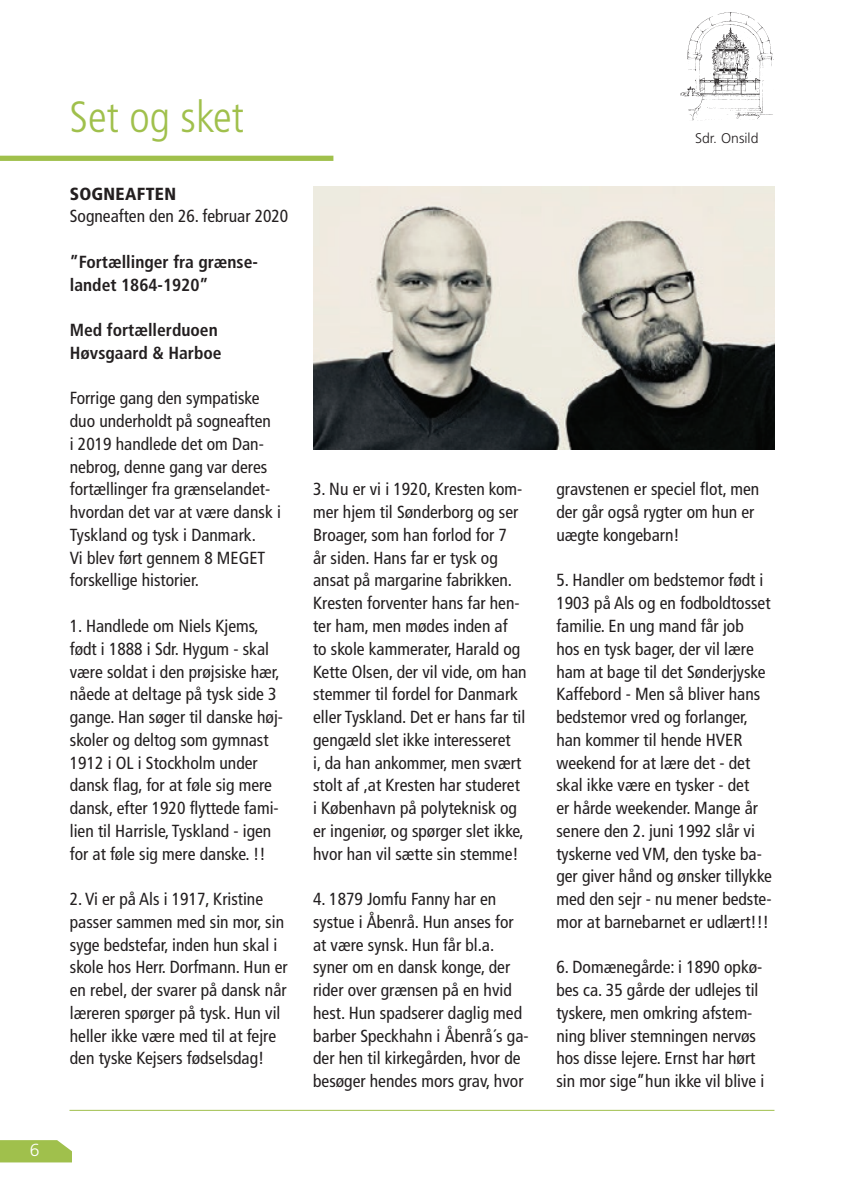
<style>
.page{position:relative;width:844px;height:1191px;background:#fff}
.page>*{position:absolute;margin:0;border:0;box-sizing:border-box;transform-origin:0 0}
.t1{font:300 condensed 43.75px "Frutiger";color:#a0c04c}
.t2{font:condensed 17.5px/22.8px "Frutiger LT";color:#231f20}
.t3{font:700 condensed 17.5px/22.8px "Frutiger LT";color:#231f20}
.t4{font:900 condensed 17.5px "Frutiger LT";letter-spacing:.02em;color:#231f20}
.t5{font:300 17.5px "Frutiger";color:#fff}
.t6{font:300 14px "Frutiger";color:#231f20}
</style>
<div class="page">
<svg style="left:0;top:1140px;width:72px;height:22px;background:#a5c356"></svg>
<div style="left:0;top:156px;width:333px;height:5px;background:#a0c04c"></div>
<hr style="left:69px;top:1110px;width:705px;height:1px;background:#a0c04c">
<img style="left:680px;top:12px;width:94px;height:109px">
<img style="left:313px;top:186px;width:461px;height:264px">
<p class="t5" style="left:30px;top:1139px;width:11px">6</p>
<h1 class="t1" style="left:69px;top:92px;width:176px">Set og sket</h1>
<p class="t4" style="left:70px;top:183px;width:108px">SOGNEAFTEN</p>
<p class="t2" style="left:70px;top:205px;width:220px">Sogneaften den 26. februar 2020</p>
<p class="t3" style="left:70px;top:250px;width:189px">”Fortællinger fra grænse&shy;landet 1864-1920”</p>
<p class="t3" style="left:70px;top:319px;width:153px">Med fortællerduoen<br>Høvsgaard &amp; Harboe</p>
<p class="t2" style="left:70px;top:387px;width:212px">Forrige gang den sympatiske duo underholdt på sogneaften<br>i 2019 handlede det om Dan&shy;nebrog, denne gang var deres fortællinger fra grænselandet&shy;hvordan det var at være dansk i<br>Tyskland og tysk i Danmark.<br>Vi blev ført gennem 8 MEGET forskellige historier.</p>
<p class="t2" style="left:70px;top:614px;width:215px">1. Handlede om Niels Kjems, født i 1888 i Sdr. Hygum - skal være soldat i den prøjsiske hær, nåede at deltage på tysk side 3 gange. Han søger til danske høj&shy;skoler og deltog som gymnast<br>1912 i OL i Stockholm under dansk flag, for at føle sig mere dansk, efter 1920 flyttede fami&shy;lien til Harrisle, Tyskland - igen for at føle sig mere danske. !!</p>
<p class="t2" style="left:70px;top:887px;width:219px">2. Vi er på Als i 1917, Kristine passer sammen med sin mor, sin syge bedstefar, inden hun skal i skole hos Herr. Dorfmann. Hun er en rebel, der svarer på dansk når læreren spørger på tysk. Hun vil heller ikke være med til at fejre den tyske Kejsers fødselsdag!</p>
<p class="t2" style="left:313px;top:478px;width:215px">3. Nu er vi i 1920, Kresten kom&shy;mer hjem til Sønderborg og ser<br>Broager, som han forlod for 7<br>år siden. Hans far er tysk og ansat på margarine fabrikken.<br>Kresten forventer hans far hen&shy;ter ham, men mødes inden af<br>to skole kammerater, Harald og<br>Kette Olsen, der vil vide, om han stemmer til fordel for Danmark eller Tyskland. Det er hans far til gengæld slet ikke interesseret<br>i, da han ankommer, men svært stolt af ,at Kresten har studeret i København på polyteknisk og er ingeniør, og spørger slet ikke, hvor han vil sætte sin stemme!</p>
<p class="t2" style="left:313px;top:887px;width:217px">4. 1879 Jomfu Fanny har en systue i Åbenrå. Hun anses for at være synsk. Hun får bl.a. syner om en dansk konge, der rider over grænsen på en hvid hest. Hun spadserer daglig med barber Speckhahn i Åbenrå´s ga&shy;der hen til kirkegården, hvor de besøger hendes mors grav, hvor</p>
<p class="t6" style="left:695px;top:130px;width:65px">Sdr. Onsild</p>
<p class="t2" style="left:556px;top:478px;width:204px">gravstenen er speciel flot, men der går også rygter om hun er uægte kongebarn!</p>
<p class="t2" style="left:556px;top:569px;width:217px">5. Handler om bedstemor født i<br>1903 på Als og en fodboldtosset familie. En ung mand får job<br>hos en tysk bager, der vil lære ham at bage til det Sønderjyske<br>Kaffebord - Men så bliver hans bedstemor vred og forlanger, han kommer til hende HVER weekend for at lære det - det skal ikke være en tysker - det<br>er hårde weekender. Mange år senere den 2. juni 1992 slår vi tyskerne ved VM, den tyske ba&shy;ger giver hånd og ønsker tillykke med den sejr - nu mener bedste&shy;mor at barnebarnet er udlært!!!</p>
<p class="t2" style="left:556px;top:956px;width:209px">6. Domænegårde: i 1890 opkø&shy;bes ca. 35 gårde der udlejes til tyskere, men omkring afstem&shy;ning bliver stemningen nervøs hos disse lejere. Ernst har hørt sin mor sige”hun ikke vil blive i</p>
</div>
